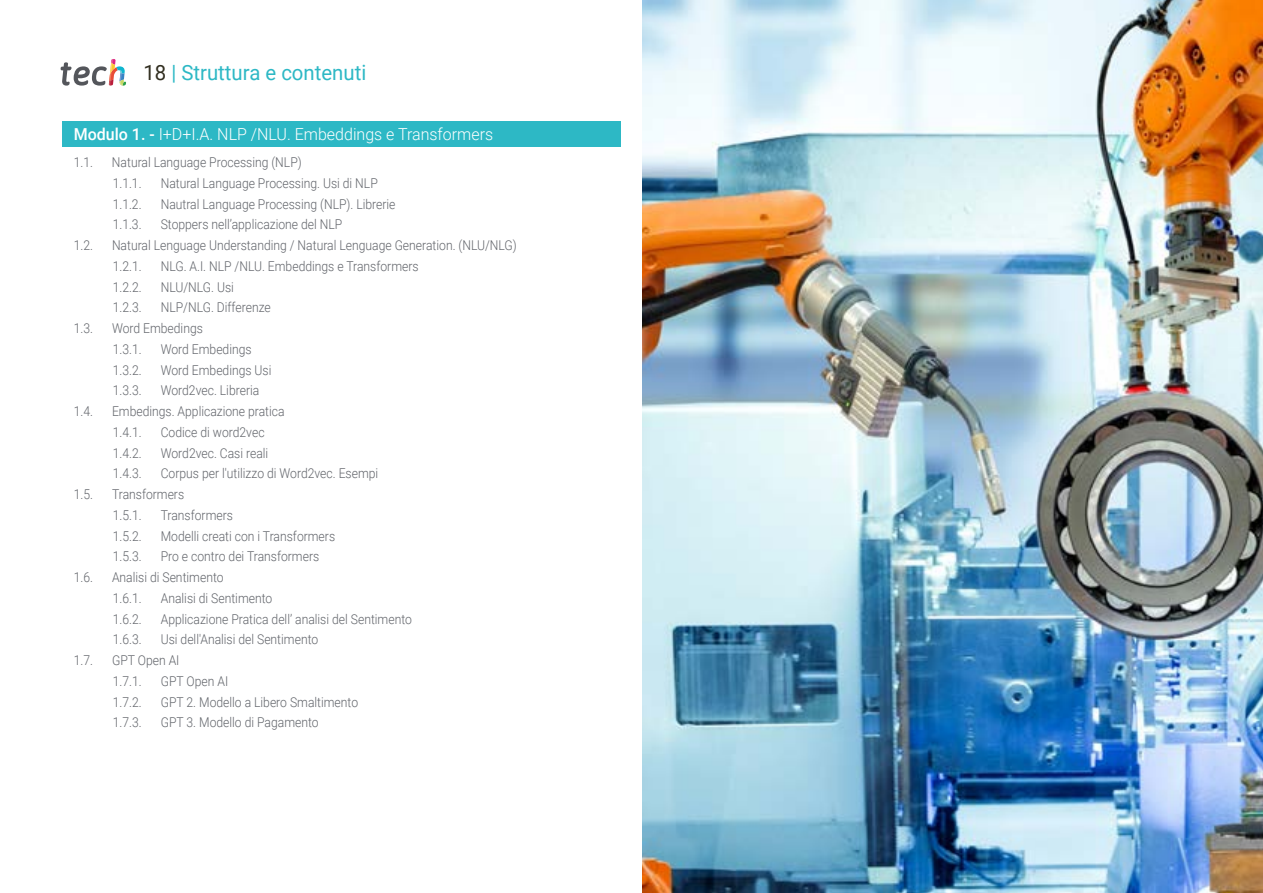
<style>
.page{position:relative;width:1263px;height:893px;background:#fff}
.page>*{position:absolute;margin:0;border:0;box-sizing:border-box;transform-origin:0 0}
.t1{font:21px "Roboto";color:#2db8c5}
.t2{font:300 16.5px "Roboto";color:#fff}
.t3{font:300 13.5px/20.7px "Roboto";color:#61646a;scale:.9 1}
.s1{color:#312e20}
.s2{font-weight:500}
</style>
<div class="page">
<div style="left:63px;top:121px;width:558px;height:25px;background:#2db8c5"></div>
<svg style="left:61px;top:59px;width:65px;height:27px"></svg>
<img style="left:642px;top:0;width:621px;height:893px">
<h1 class="t1" style="left:144px;top:57px;width:224px"><span class="s1">18</span> | Struttura e contenuti</h1>
<p class="t2" style="left:74px;top:123px;width:421px"><span class="s2">Modulo 1. -</span> I+D+I.A. NLP /NLU. Embeddings e Transformers</p>
<p class="t3" style="left:74px;top:151px;width:23px">1.1.</p>
<p class="t3" style="left:112px;top:151px;width:212px">Natural Language Processing (NLP)<br>1.1.1.</p>
<p class="t3" style="left:161px;top:172px;width:243px">Natural Language Processing. Usi di NLP</p>
<p class="t3" style="left:113px;top:193px;width:34px">1.1.2.</p>
<p class="t3" style="left:161px;top:193px;width:262px">Nautral Language Processing (NLP). Librerie</p>
<p class="t3" style="left:113px;top:214px;width:34px">1.1.3.</p>
<p class="t3" style="left:161px;top:214px;width:203px">Stoppers nell’applicazione del NLP</p>
<p class="t3" style="left:74px;top:234px;width:23px">1.2.</p>
<p class="t3" style="left:112px;top:234px;width:451px">Natural Lenguage Understanding / Natural Lenguage Generation. (NLU/NLG)<br>1.2.1.</p>
<p class="t3" style="left:161px;top:255px;width:288px">NLG. A.I. NLP /NLU. Embeddings e Transformers</p>
<p class="t3" style="left:113px;top:276px;width:34px">1.2.2.</p>
<p class="t3" style="left:161px;top:276px;width:83px">NLU/NLG. Usi</p>
<p class="t3" style="left:113px;top:297px;width:34px">1.2.3.</p>
<p class="t3" style="left:161px;top:297px;width:124px">NLP/NLG. Differenze</p>
<p class="t3" style="left:74px;top:317px;width:23px">1.3.</p>
<p class="t3" style="left:112px;top:317px;width:103px">Word Embedings<br>1.3.1.</p>
<p class="t3" style="left:161px;top:338px;width:103px">Word Embedings</p>
<p class="t3" style="left:113px;top:359px;width:34px">1.3.2.</p>
<p class="t3" style="left:161px;top:359px;width:125px">Word Embedings Usi</p>
<p class="t3" style="left:113px;top:380px;width:34px">1.3.3.</p>
<p class="t3" style="left:161px;top:380px;width:111px">Word2vec. Libreria</p>
<p class="t3" style="left:74px;top:400px;width:23px">1.4.</p>
<p class="t3" style="left:112px;top:400px;width:193px">Embedings. Applicazione pratica<br>1.4.1.</p>
<p class="t3" style="left:161px;top:421px;width:117px">Codice di word2vec</p>
<p class="t3" style="left:113px;top:442px;width:34px">1.4.2.</p>
<p class="t3" style="left:161px;top:442px;width:121px">Word2vec. Casi reali</p>
<p class="t3" style="left:113px;top:463px;width:34px">1.4.3.</p>
<p class="t3" style="left:161px;top:463px;width:243px">Corpus per l'utilizzo di Word2vec. Esempi</p>
<p class="t3" style="left:74px;top:483px;width:23px">1.5.</p>
<p class="t3" style="left:112px;top:483px;width:82px">Transformers<br>1.5.1.</p>
<p class="t3" style="left:161px;top:504px;width:82px">Transformers</p>
<p class="t3" style="left:113px;top:525px;width:34px">1.5.2.</p>
<p class="t3" style="left:161px;top:525px;width:195px">Modelli creati con i Transformers</p>
<p class="t3" style="left:113px;top:546px;width:34px">1.5.3.</p>
<p class="t3" style="left:161px;top:546px;width:178px">Pro e contro dei Transformers</p>
<p class="t3" style="left:74px;top:566px;width:23px">1.6.</p>
<p class="t3" style="left:112px;top:566px;width:125px">Analisi di Sentimento<br>1.6.1.</p>
<p class="t3" style="left:161px;top:587px;width:125px">Analisi di Sentimento</p>
<p class="t3" style="left:113px;top:608px;width:34px">1.6.2.</p>
<p class="t3" style="left:161px;top:608px;width:281px">Applicazione Pratica dell’ analisi del Sentimento</p>
<p class="t3" style="left:113px;top:629px;width:34px">1.6.3.</p>
<p class="t3" style="left:161px;top:629px;width:176px">Usi dell'Analisi del Sentimento</p>
<p class="t3" style="left:74px;top:649px;width:23px">1.7.</p>
<p class="t3" style="left:112px;top:649px;width:76px">GPT Open AI<br>1.7.1.</p>
<p class="t3" style="left:161px;top:670px;width:76px">GPT Open AI</p>
<p class="t3" style="left:113px;top:691px;width:34px">1.7.2.</p>
<p class="t3" style="left:161px;top:691px;width:221px">GPT 2. Modello a Libero Smaltimento</p>
<p class="t3" style="left:113px;top:712px;width:34px">1.7.3.</p>
<p class="t3" style="left:161px;top:712px;width:177px">GPT 3. Modello di Pagamento</p>
</div>
